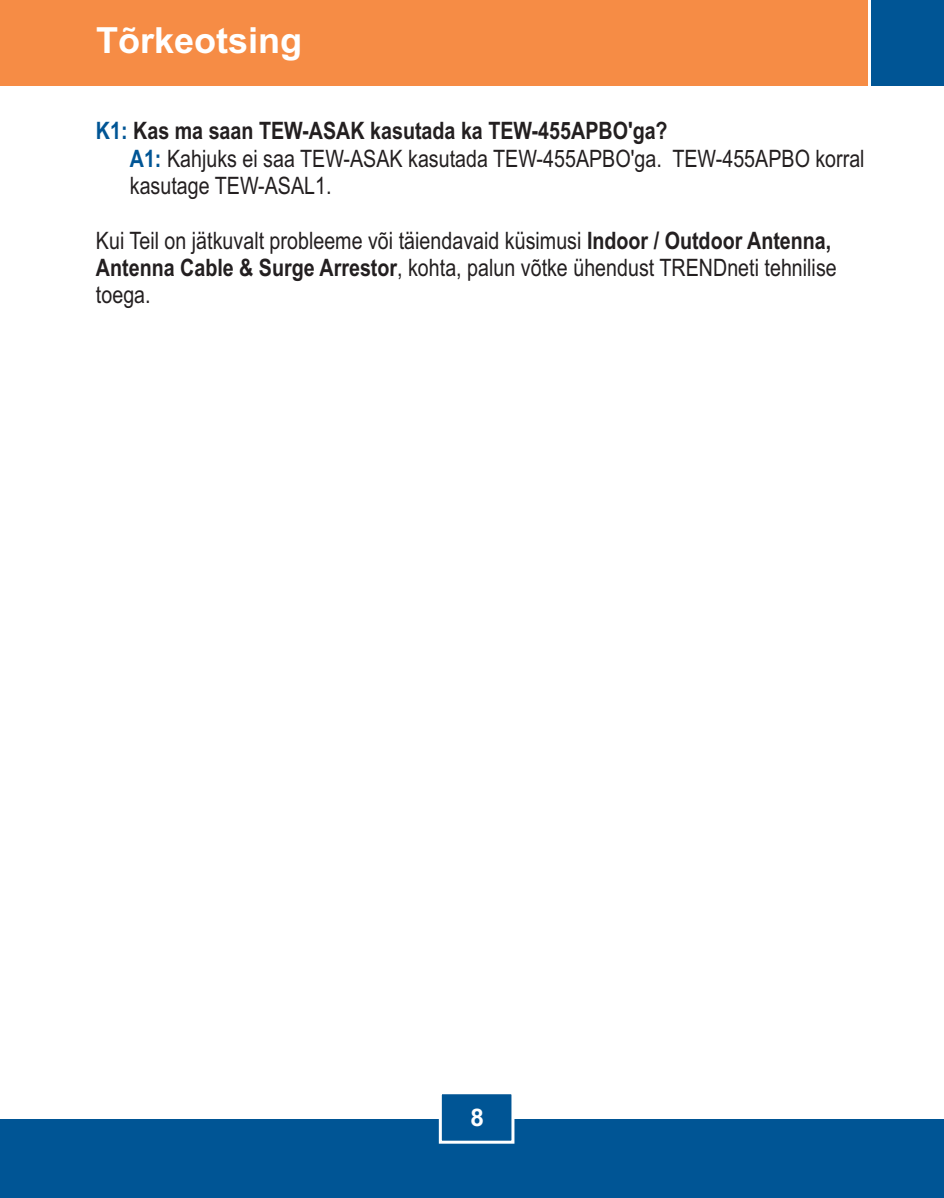
<style>
.page{position:relative;width:944px;height:1198px;background:#fff}
.page>*{position:absolute;margin:0;border:0;box-sizing:border-box;transform-origin:0 0}
.t1{font:700 36px "Arial";color:#fff}
.t2{font:700 24.3px "Arial";color:#fff}
.t3{font:24px/27.3px "Arial Narrow";color:#231f20}
.s1{font-weight:700;color:#005595}
.s2{font-weight:700}
</style>
<div class="page">
<div style="left:0;top:1119px;width:944px;height:79px;background:#005595"></div>
<div style="left:0;top:0;width:867px;height:86px;background:#f68c45"></div>
<div style="left:871px;top:0;width:73px;height:86px;background:#005595"></div>
<svg style="left:438px;top:1094px;width:77px;height:50px"></svg>
<h1 class="t1" style="left:96px;top:27px;width:208px">Tõrkeotsing</h1>
<p class="t3" style="left:130px;top:120px;width:736px;text-indent:-34px"><span class="s1">K1:</span> <span class="s2">Kas ma saan TEW-ASAK kasutada ka TEW-455APBO'ga?<br></span><span class="s1">A1:</span> Kahjuks ei saa TEW-ASAK kasutada TEW-455APBO'ga. TEW-455APBO korral</p>
<p class="t3" style="left:130px;top:174px;width:203px">kasutage TEW-ASAL1.</p>
<p class="t3" style="left:96px;top:229px;width:742px">Kui Teil on jätkuvalt probleeme või täiendavaid küsimusi <span class="s2">Indoor / Outdoor Antenna,<br>Antenna Cable &amp; Surge Arrestor</span>, kohta, palun võtke ühendust TRENDneti tehnilise</p>
<p class="t3" style="left:96px;top:283px;width:56px">toega.</p>
<p class="t2" style="left:470px;top:1108px;width:15px">8</p>
</div>
